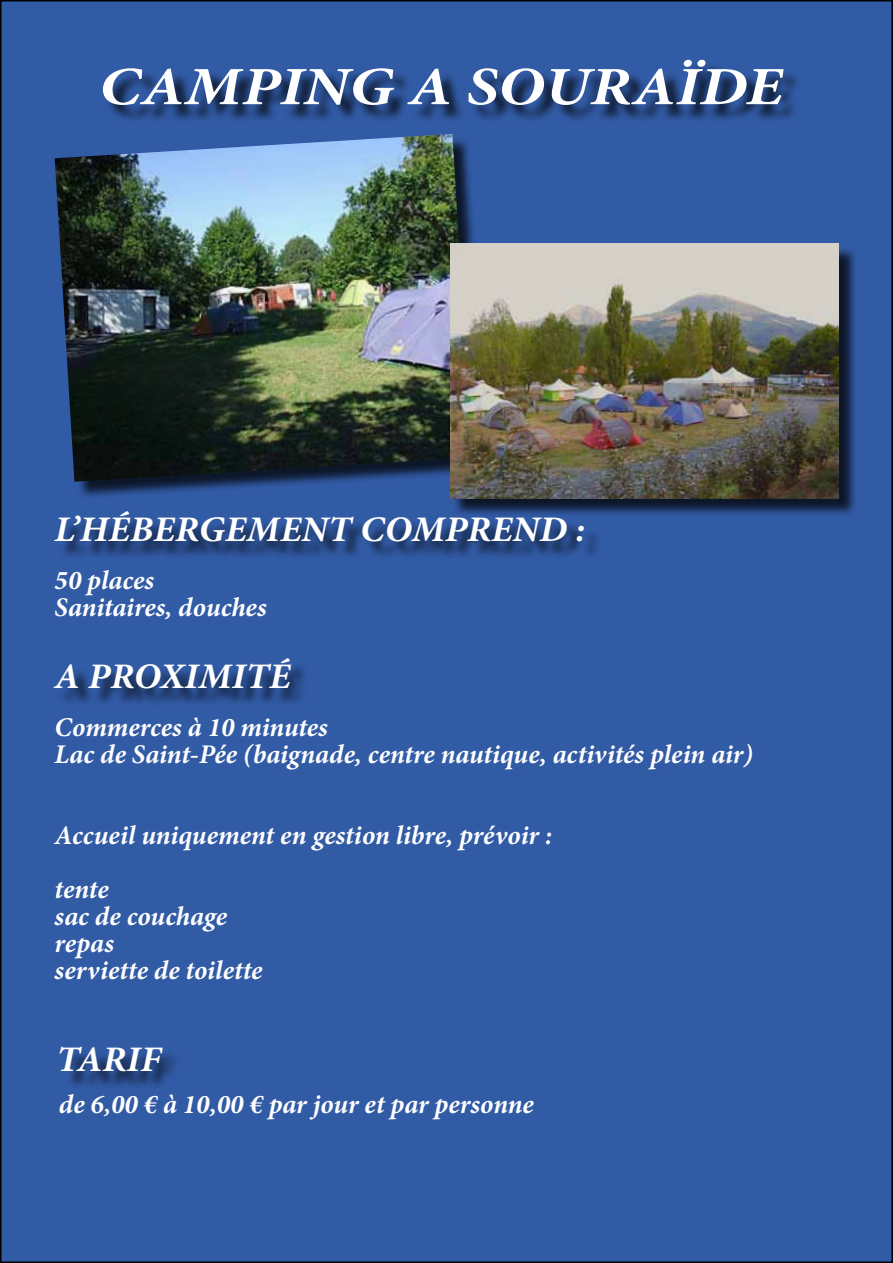
<style>
.page{position:relative;width:893px;height:1263px;background:#fff}
.page>*{position:absolute;margin:0;border:0;box-sizing:border-box;transform-origin:0 0}
.t1{font:italic 700 54px "Minion Pro";color:#fff;scale:1.2 1}
.t2{font:italic 700 36px "Minion Pro";color:#fff;scale:1.05 1}
.t3{font:italic 700 27px/27px "Minion Pro";letter-spacing:-.005em;color:#fff}
</style>
<div class="page">
<div style="left:1px;top:1px;width:891px;height:1261px;background:#325ba6"></div>
<div style="left:105px;top:63px;width:697px;height:60px;background:#000;opacity:.75"></div>
<div style="left:57px;top:662px;width:253px;height:46px;background:#000;opacity:.75"></div>
<div style="left:62px;top:1050px;width:119px;height:39px;background:#000;opacity:.75"></div>
<div style="left:57px;top:137px;width:434px;height:363px;background:#000;opacity:.75"></div>
<img style="left:55px;top:134px;width:417px;height:348px">
<div style="left:452px;top:246px;width:405px;height:271px;background:#000;opacity:.75"></div>
<img style="left:450px;top:244px;width:389px;height:254px">
<div style="left:58px;top:514px;width:544px;height:46px;background:#000;opacity:.75"></div>
<h1 class="t1" style="left:99px;top:48px;width:571px">CAMPING A SOURAÏDE</h1>
<h2 class="t2" style="left:55px;top:504px;width:507px">L’HÉBERGEMENT COMPREND :</h2>
<p class="t3" style="left:55px;top:567px;width:213px">50 places<br>Sanitaires, douches</p>
<h2 class="t2" style="left:55px;top:651px;width:226px">A PROXIMITÉ</h2>
<p class="t3" style="left:55px;top:714px;width:700px">Commerces à 10 minutes<br>Lac de Saint-Pée (baignade, centre nautique, activités plein air)</p>
<p class="t3" style="left:55px;top:808px;width:499px;line-height:54px">Accueil uniquement en gestion libre, prévoir : tente</p>
<p class="t3" style="left:55px;top:903px;width:209px">sac de couchage repas<br>serviette de toilette</p>
<h2 class="t2" style="left:56px;top:1034px;width:101px">TARIF</h2>
<p class="t3" style="left:59px;top:1090px;width:476px">de 6,00 € à 10,00 € par jour et par personne</p>
</div>
